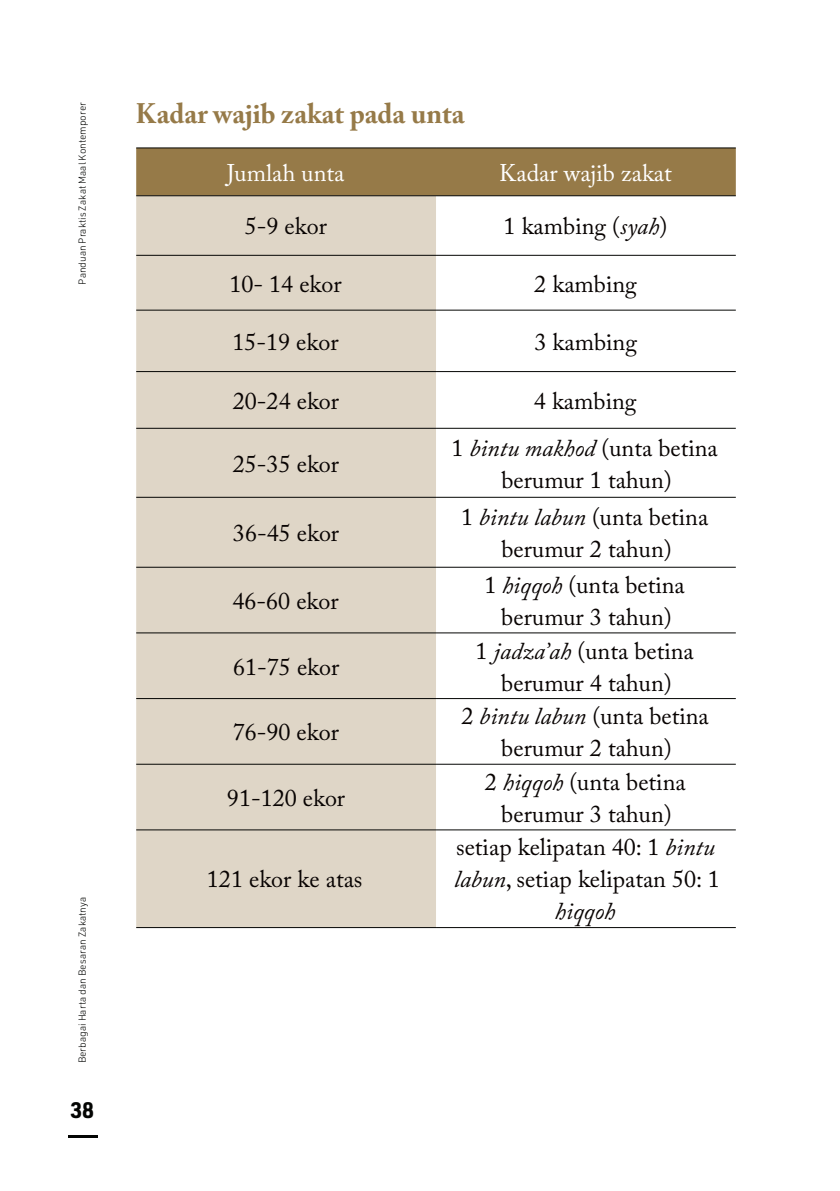
<style>
.page{position:relative;width:840px;height:1191px;background:#fff}
.page>*{position:absolute;margin:0;border:0;box-sizing:border-box;transform-origin:0 0}
.t1{font:700 28px "Adobe Caslon Pro";color:#967a48}
.t2{font:24px/32px "Adobe Caslon Pro";color:#080302;text-align:center}
.t3{font:24px "Adobe Caslon Pro";color:#fff}
.t4{font:700 22px "URWDIN";color:#040503}
.t5{font:300 10px "URWDIN";color:#040503}
.s1{font-style:italic}
</style>
<div class="page">
<hr style="left:68px;top:1135px;width:30px;height:3px;background:#040503">
<div style="left:136px;top:149px;width:599px;height:46px;background:#967a48"></div>
<div style="left:136px;top:196px;width:300px;height:731px;background:#dfd6c7"></div>
<hr style="left:136px;top:148px;width:300px;height:1px;background:#040503">
<hr style="left:436px;top:148px;width:299px;height:1px;background:#040503">
<hr style="left:136px;top:195px;width:300px;height:1px;background:#040503">
<hr style="left:436px;top:195px;width:299px;height:1px;background:#040503">
<hr style="left:136px;top:255px;width:300px;height:1px;background:#040503">
<hr style="left:436px;top:255px;width:299px;height:1px;background:#040503">
<hr style="left:136px;top:310px;width:300px;height:1px;background:#040503">
<hr style="left:436px;top:310px;width:299px;height:1px;background:#040503">
<hr style="left:136px;top:371px;width:300px;height:1px;background:#040503">
<hr style="left:436px;top:371px;width:299px;height:1px;background:#040503">
<hr style="left:136px;top:428px;width:300px;height:1px;background:#040503">
<hr style="left:436px;top:428px;width:299px;height:1px;background:#040503">
<hr style="left:136px;top:497px;width:300px;height:1px;background:#040503">
<hr style="left:436px;top:497px;width:299px;height:1px;background:#040503">
<hr style="left:136px;top:567px;width:300px;height:1px;background:#040503">
<hr style="left:436px;top:567px;width:299px;height:1px;background:#040503">
<hr style="left:136px;top:632px;width:300px;height:1px;background:#040503">
<hr style="left:436px;top:632px;width:299px;height:1px;background:#040503">
<hr style="left:136px;top:698px;width:300px;height:1px;background:#040503">
<hr style="left:436px;top:698px;width:299px;height:1px;background:#040503">
<hr style="left:136px;top:764px;width:300px;height:1px;background:#040503">
<hr style="left:436px;top:764px;width:299px;height:1px;background:#040503">
<hr style="left:136px;top:829px;width:300px;height:1px;background:#040503">
<hr style="left:436px;top:829px;width:299px;height:1px;background:#040503">
<hr style="left:136px;top:927px;width:300px;height:1px;background:#040503">
<hr style="left:436px;top:927px;width:299px;height:1px;background:#040503">
<p class="t5" style="left:76px;top:285px;width:184px;rotate:-90deg">Panduan Praktis Zakat Maal Kontemporer</p>
<p class="t5" style="left:76px;top:1063px;width:168px;rotate:-90deg">Berbagai Harta dan Besaran Zakatnya</p>
<p class="t4" style="left:70px;top:1094px;width:25px">38</p>
<p class="t1" style="left:135px;top:97px;width:330px">Kadar wajib zakat pada unta</p>
<p class="t3" style="left:226px;top:158px;width:119px">Jumlah unta</p>
<p class="t3" style="left:499px;top:158px;width:174px">Kadar wajib zakat</p>
<p class="t2" style="left:245px;top:210px;width:84px">5-9 ekor</p>
<p class="t2" style="left:503px;top:210px;width:165px">1 kambing (<span class="s1">syah</span>)</p>
<p class="t2" style="left:229px;top:267px;width:114px">10- 14 ekor</p>
<p class="t2" style="left:534px;top:267px;width:104px">2 kambing</p>
<p class="t2" style="left:232px;top:325px;width:108px">15-19 ekor</p>
<p class="t2" style="left:534px;top:325px;width:104px">3 kambing</p>
<p class="t2" style="left:233px;top:384px;width:108px">20-24 ekor</p>
<p class="t2" style="left:533px;top:384px;width:104px">4 kambing</p>
<p class="t2" style="left:233px;top:447px;width:108px">25-35 ekor</p>
<p class="t2" style="left:451px;top:431px;width:267px">1 <span class="s1">bintu makhod</span> (unta betina berumur 1 tahun)</p>
<p class="t2" style="left:233px;top:517px;width:108px">36-45 ekor</p>
<p class="t2" style="left:232px;top:584px;width:108px">46-60 ekor</p>
<p class="t2" style="left:233px;top:650px;width:108px">61-75 ekor</p>
<p class="t2" style="left:232px;top:716px;width:108px">76-90 ekor</p>
<p class="t2" style="left:227px;top:781px;width:120px">91-120 ekor</p>
<p class="t2" style="left:207px;top:863px;width:157px">121 ekor ke atas</p>
<p class="t2" style="left:461px;top:501px;width:249px">1 <span class="s1">bintu labun</span> (unta betina berumur 2 tahun)</p>
<p class="t2" style="left:484px;top:568px;width:202px">1 <span class="s1">hiqqoh</span> (unta betina berumur 3 tahun)</p>
<p class="t2" style="left:475px;top:634px;width:220px">1 <span class="s1">jadza’ah</span> (unta betina berumur 4 tahun)</p>
<p class="t2" style="left:461px;top:700px;width:249px">2 <span class="s1">bintu labun</span> (unta betina berumur 2 tahun)</p>
<p class="t2" style="left:484px;top:765px;width:202px">2 <span class="s1">hiqqoh</span> (unta betina berumur 3 tahun)</p>
<p class="t2" style="left:454px;top:831px;width:267px">setiap kelipatan 40: 1 <span class="s1">bintu labun</span>, setiap kelipatan 50: 1 <span class="s1">hiqqoh</span></p>
</div>
